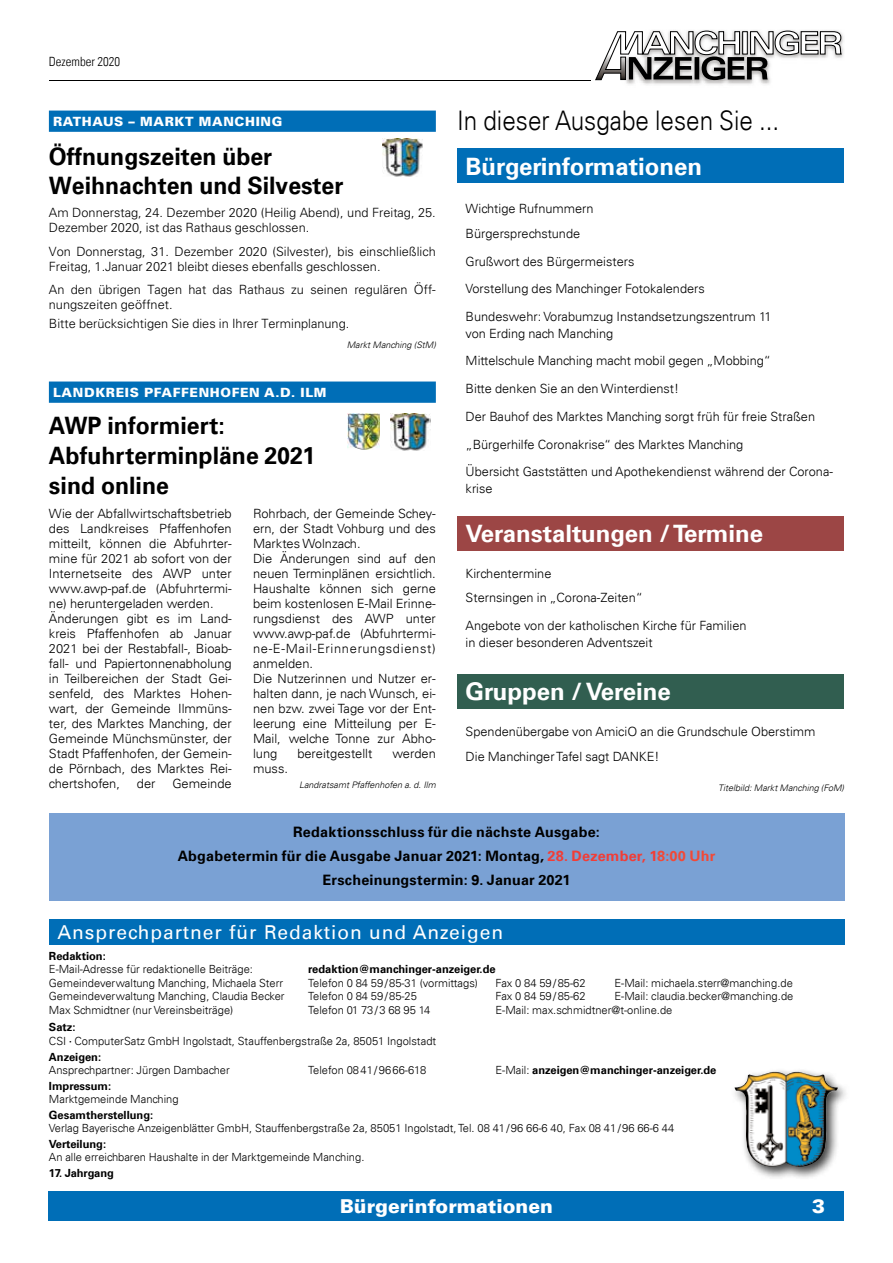
<style>
.page{position:relative;width:893px;height:1263px;background:#fff}
.page>*{position:absolute;margin:0;border:0;box-sizing:border-box;transform-origin:0 0}
.t1{font:300 27px "Univers LT";color:#000;scale:.9 1}
.t2{font:700 24px "Univers LT";color:#fff}
.t3{font:700 24px/30px "Univers LT";color:#000;scale:.96 1}
.t4{font:700 24px/28.5px "Univers";color:#000;scale:.96 1}
.t5{font:19.2px "Univers LT";letter-spacing:.05em;color:#fff}
.t6{font:900 19.2px "Univers LT";color:#fff}
.t7{font:700 14.4px/23.7px "Univers LT";letter-spacing:.015em;color:#000;text-align:center}
.t8{font:300 12.75px/15px "Univers LT";color:#000}
.t9{font:300 12.75px/15px "Univers";color:#000}
.t10{font:900 12.75px "Univers LT";letter-spacing:.05em;color:#fff}
.t11{font:300 condensed 12.75px "Univers LT";color:#000}
.t12{font:300 11.25px/13.5px "Univers LT";color:#000}
.t13{font:700 11.25px "Univers LT";color:#000}
.t14{font:italic 300 9px "Univers LT";color:#000}
.s1{color:#f13d37}
.s2{color:#f24937}
.s3{font-weight:700}
.s4{font-family:"DIN Mittelschrift LT";font-weight:400}
.s5{font-weight:300}
</style>
<div class="page">
<img style="left:595px;top:30px;width:249px;height:55px">
<svg style="left:595px;top:31px;width:247px;height:49px"></svg>
<hr style="left:49px;top:80px;width:542px;height:1px;background:#000">
<div style="left:49px;top:1191px;width:795px;height:29px;background:#006eb7"></div>
<div style="left:49px;top:919px;width:795px;height:25px;background:#006eb7"></div>
<div style="left:457px;top:149px;width:387px;height:34px;background:#006eb7"></div>
<div style="left:457px;top:516px;width:387px;height:34px;background:#9c4645"></div>
<div style="left:457px;top:675px;width:387px;height:34px;background:#315e50"></div>
<div style="left:731px;top:1067px;width:119px;height:113px;background:#000;opacity:.75"></div>
<img style="left:734px;top:1072px;width:104px;height:94px">
<div style="left:49px;top:813px;width:795px;height:88px;background:#7aa1d4"></div>
<div style="left:49px;top:111px;width:387px;height:21px;background:#006eb7"></div>
<img style="left:383px;top:139px;width:40px;height:37px">
<img style="left:348px;top:413px;width:32px;height:36px">
<img style="left:391px;top:413px;width:40px;height:38px">
<div style="left:49px;top:381px;width:387px;height:22px;background:#006eb7"></div>
<p class="t11" style="left:49px;top:53px;width:73px">Dezember 2020</p>
<p class="t10" style="left:53px;top:114px;width:231px">RATHAUS – MARKT MANCHING</p>
<h1 class="t1" style="left:457px;top:104px;width:360px">In dieser Ausgabe lesen Sie ...</h1>
<h2 class="t4" style="left:49px;top:142px;width:308px">Öffnungszeiten über<br>Weihnachten und Silvester</h2>
<p class="t9" style="left:49px;top:205px;width:388px">Am Donnerstag, 24. Dezember 2020 (Heilig Abend), und Freitag, 25.<br>Dezember 2020, ist das Rathaus geschlossen.</p>
<p class="t9" style="left:49px;top:244px;width:388px">Von Donnerstag, 31. Dezember 2020 (Silvester), bis einschließlich<br>Freitag, 1.Januar 2021 bleibt dieses ebenfalls geschlossen.</p>
<p class="t9" style="left:49px;top:282px;width:388px">An den übrigen Tagen hat das Rathaus zu seinen regulären Öff&shy;nungszeiten geöffnet.</p>
<p class="t9" style="left:49px;top:316px;width:302px">Bitte berücksichtigen Sie dies in Ihrer Terminplanung.</p>
<p class="t14" style="left:347px;top:339px;width:91px">Markt Manching (StM)</p>
<p class="t10" style="left:53px;top:384px;width:275px">LANDKREIS PFAFFENHOFEN A.D. ILM</p>
<h2 class="t3" style="left:49px;top:411px;width:279px">AWP informiert:<br>Abfuhrterminpläne 2021 sind online</h2>
<p class="t8" style="left:49px;top:506px;width:184px">Wie der Abfallwirtschaftsbetrieb des Landkreises Pfaffenhofen mitteilt, können die Abfuhrter&shy;mine für 2021 ab sofort von der<br>Internetseite des AWP unter www.awp-paf.de (Abfuhrtermi&shy;ne) heruntergeladen werden.<br>Änderungen gibt es im Land&shy;kreis Pfaffenhofen ab Januar<br>2021 bei der Restabfall-, Bioab&shy;fall- und Papiertonnenabholung in Teilbereichen der Stadt Gei&shy;senfeld, des Marktes Hohen&shy;wart, der Gemeinde Ilmmüns&shy;ter, des Marktes Manching, der<br>Gemeinde Münchsmünster, der<br>Stadt Pfaffenhofen, der Gemein&shy;de Pörnbach, des Marktes Rei&shy;chertshofen,</p>
<h2 class="t2" style="left:466px;top:152px;width:238px">Bürgerinformationen</h2>
<p class="t8" style="left:466px;top:195px;width:129px;line-height:25.5px">Wichtige Rufnummern<br>Bürgersprechstunde</p>
<p class="t8" style="left:466px;top:247px;width:308px;line-height:27.8px">Grußwort des Bürgermeisters<br>Vorstellung des Manchinger Fotokalenders<br>Bundeswehr: Vorabumzug Instandsetzungszentrum 11</p>
<p class="t8" style="left:466px;top:319px;width:368px;line-height:27.8px">von Erding nach Manching<br>Mittelschule Manching macht mobil gegen „Mobbing“<br>Bitte denken Sie an den Winterdienst!<br>Der Bauhof des Marktes Manching sorgt früh für freie Straßen „Bürgerhilfe Coronakrise“ des Marktes Manching<br>Übersicht Gaststätten und Apothekendienst während der Corona-</p>
<p class="t8" style="left:466px;top:481px;width:28px">krise</p>
<h2 class="t2" style="left:466px;top:520px;width:299px">Veranstaltungen / Termine</h2>
<p class="t8" style="left:466px;top:561px;width:179px;line-height:24.8px">Kirchentermine<br>Sternsingen in „Corona-Zeiten“</p>
<p class="t8" style="left:466px;top:617px;width:282px;line-height:16.5px">Angebote von der katholischen Kirche für Familien in dieser besonderen Adventszeit</p>
<h2 class="t2" style="left:466px;top:678px;width:207px">Gruppen / Vereine</h2>
<p class="t8" style="left:466px;top:719px;width:351px;line-height:24.8px">Spendenübergabe von AmiciO an die Grundschule Oberstimm<br>Die Manchinger Tafel sagt DANKE!</p>
<p class="t14" style="left:718px;top:782px;width:127px">Titelbild: Markt Manching (FoM)</p>
<p class="t7" style="left:178px;top:820px;width:539px">Redaktionsschluss für die nächste Ausgabe:<br>Abgabetermin für die Ausgabe Januar 2021: Montag, <span class="s1">28. Dezember, 1</span><span class="s2">8:00 Uhr<br></span>Erscheinungstermin: 9. Januar 2021</p>
<p class="t8" style="left:253px;top:506px;width:184px">Rohrbach, der Gemeinde Schey&shy;ern, der Stadt Vohburg und des<br>Marktes Wolnzach.<br>Die Änderungen sind auf den neuen Terminplänen ersichtlich.<br>Haushalte können sich gerne beim kostenlosen E-Mail Erinne&shy;rungsdienst des AWP unter www.awp-paf.de (Abfuhrtermi&shy;ne-E-Mail-Erinnerungsdienst) anmelden.<br>Die Nutzerinnen und Nutzer er&shy;halten dann, je nach Wunsch, ei&shy;nen bzw. zwei Tage vor der Ent&shy;leerung eine Mitteilung per E-<br>Mail, welche Tonne zur Abho&shy;lung</p>
<p class="t8" style="left:297px;top:746px;width:77px">bereitgestellt</p>
<p class="t8" style="left:392px;top:746px;width:45px">werden</p>
<p class="t8" style="left:253px;top:761px;width:37px">muss.</p>
<p class="t8" style="left:137px;top:776px;width:20px">der</p>
<p class="t8" style="left:172px;top:776px;width:61px">Gemeinde</p>
<p class="t14" style="left:299px;top:779px;width:138px">Landratsamt Pfaffenhofen a. d. Ilm</p>
<h3 class="t5" style="left:57px;top:920px;width:447px">Ansprechpartner für Redaktion und Anzeigen</h3>
<p class="t13" style="left:49px;top:949px;width:58px">Redaktion:</p>
<p class="t12" style="left:49px;top:962px;width:206px">E-Mail-Adresse für redaktionelle Beiträge:</p>
<p class="t13" style="left:308px;top:963px;width:189px">redaktion@manchinger-anzeiger.de</p>
<p class="t12" style="left:49px;top:976px;width:236px">Gemeindeverwaltung Manching, Michaela Sterr</p>
<p class="t12" style="left:308px;top:976px;width:171px">Telefon 0 84 59/85-31 (vormittags)</p>
<p class="t12" style="left:495px;top:976px;width:92px">Fax 0 84 59/85-62</p>
<p class="t12" style="left:614px;top:976px;width:180px">E-Mail: michaela.sterr@manching.de</p>
<p class="t12" style="left:49px;top:989px;width:237px">Gemeindeverwaltung Manching, Claudia Becker</p>
<p class="t12" style="left:308px;top:989px;width:110px">Telefon 0 84 59/85-25</p>
<p class="t12" style="left:495px;top:989px;width:92px">Fax 0 84 59/85-62</p>
<p class="t12" style="left:614px;top:989px;width:180px">E-Mail: claudia.becker@manching.de</p>
<p class="t12" style="left:49px;top:1003px;width:186px">Max Schmidtner (nur Vereinsbeiträge)</p>
<p class="t12" style="left:308px;top:1003px;width:124px">Telefon 01 73/3 68 95 14</p>
<p class="t12" style="left:495px;top:1003px;width:178px">E-Mail: max.schmidtner@t-online.de</p>
<p class="t12" style="left:49px;top:1021px;width:389px"><span class="s3">Satz:<br></span>CSI <span class="s4">∙</span> ComputerSatz GmbH Ingolstadt, Stauffenbergstraße 2a, 85051 Ingolstadt</p>
<p class="t13" style="left:49px;top:1050px;width:54px">Anzeigen:</p>
<p class="t12" style="left:49px;top:1063px;width:182px">Ansprechpartner: Jürgen Dambacher</p>
<p class="t12" style="left:308px;top:1063px;width:119px">Telefon 0841/9666-618</p>
<p class="t13" style="left:495px;top:1063px;width:222px"><span class="s5">E-Mail:</span> anzeigen@manchinger-anzeiger.de</p>
<p class="t13" style="left:49px;top:1079px;width:64px">Impressum:</p>
<p class="t12" style="left:49px;top:1092px;width:131px">Marktgemeinde Manching</p>
<p class="t13" style="left:49px;top:1108px;width:106px">Gesamtherstellung:</p>
<p class="t12" style="left:49px;top:1121px;width:627px">Verlag Bayerische Anzeigenblätter GmbH, Stauffenbergstraße 2a, 85051 Ingolstadt, Tel. 08 41/96 66-6 40, Fax 08 41/96 66-6 44</p>
<p class="t13" style="left:49px;top:1137px;width:59px">Verteilung:</p>
<p class="t12" style="left:49px;top:1151px;width:317px">An alle erreichbaren Haushalte in der Marktgemeinde Manching.</p>
<p class="t13" style="left:49px;top:1166px;width:67px">17. Jahrgang</p>
<h3 class="t6" style="left:340px;top:1193px;width:214px">Bürgerinformationen</h3>
<h3 class="t6" style="left:812px;top:1193px;width:14px">3</h3>
</div>
